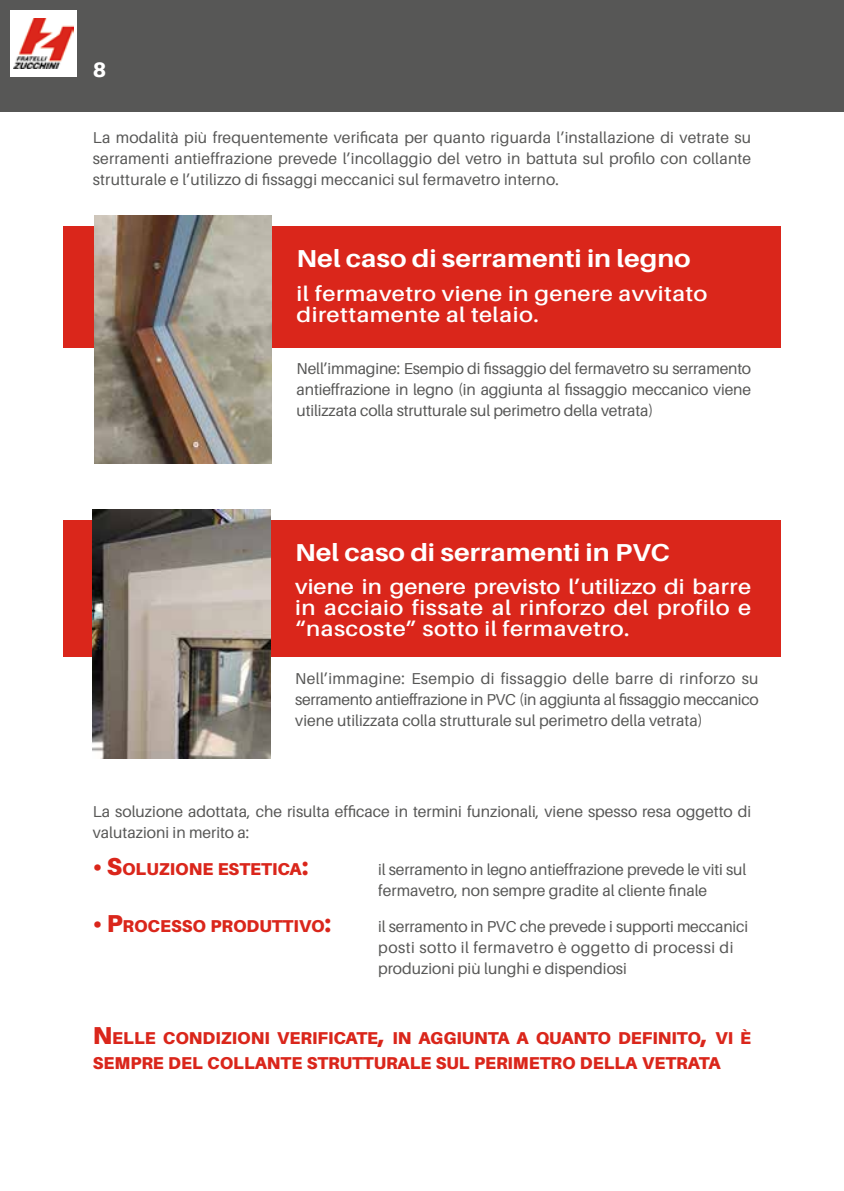
<style>
.page{position:relative;width:844px;height:1191px;background:#fff}
.page>*{position:absolute;margin:0;border:0;box-sizing:border-box;transform-origin:0 0}
.t1{font:700 24.5px "Aileron";color:#fff;scale:1.11 1}
.t2{font:600 21px/21px "Aileron";letter-spacing:.02em;color:#fff;text-align:justify;scale:1.11 1}
.t3{font:800 21px "Aileron";color:#fff}
.t4{font:900 17.15px "Aileron";color:#da261b}
.t5{font:15.75px/21px "Aileron";color:#575756;text-align:justify}
.s1{font-size:24.5px}
</style>
<div class="page">
<div style="left:0;top:0;width:843px;height:112px;background:#575756"></div>
<div style="left:10px;top:10px;width:67px;height:67px;background:#fff"></div>
<img style="left:14px;top:18px;width:59px;height:50px">
<div style="left:63px;top:520px;width:717px;height:136px;background:#da261b"></div>
<div style="left:63px;top:226px;width:717px;height:121px;background:#da261b"></div>
<img style="left:94px;top:215px;width:178px;height:249px">
<img style="left:93px;top:510px;width:177px;height:248px">
<h2 class="t3" style="left:93px;top:57px;width:15px">8</h2>
<p class="t5" style="left:93px;top:127px;width:659px">La modalità più frequentemente verificata per quanto riguarda l’installazione di vetrate su serramenti antieffrazione prevede l’incollaggio del vetro in battuta sul profilo con collante strutturale e l’utilizzo di fissaggi meccanici sul fermavetro interno.</p>
<h1 class="t1" style="left:296px;top:245px;width:356px">Nel caso di serramenti in legno</h1>
<h2 class="t2" style="left:296px;top:283px;width:371px">il fermavetro viene in genere avvitato direttamente al telaio.</h2>
<p class="t5" style="left:296px;top:358px;width:456px">Nell’immagine: Esempio di fissaggio del fermavetro su serramento antieffrazione in legno (in aggiunta al fissaggio meccanico viene utilizzata colla strutturale sul perimetro della vetrata)</p>
<h1 class="t1" style="left:295px;top:539px;width:339px">Nel caso di serramenti in PVC</h1>
<h2 class="t2" style="left:295px;top:577px;width:412px">viene in genere previsto l’utilizzo di barre in acciaio fissate al rinforzo del profilo e “nascoste” sotto il fermavetro.</h2>
<p class="t5" style="left:295px;top:668px;width:465px">Nell’immagine: Esempio di fissaggio delle barre di rinforzo su serramento antieffrazione in PVC (in aggiunta al fissaggio meccanico viene utilizzata colla strutturale sul perimetro della vetrata)</p>
<p class="t5" style="left:93px;top:801px;width:659px">La soluzione adottata, che risulta efficace in termini funzionali, viene spesso resa oggetto di valutazioni in merito a:</p>
<p class="t4" style="left:93px;top:858px;width:66px"><span class="s1">• S</span>OLUZIONE</p>
<p class="t4" style="left:218px;top:858px;width:32px">ESTETI</p>
<p class="t4" style="left:277px;top:858px;width:33px">CA<span class="s1">:</span></p>
<p class="t5" style="left:378px;top:858px;width:369px">il serramento in legno antieffrazione prevede le viti sul fermavetro, non sempre gradite al cliente finale</p>
<p class="t4" style="left:93px;top:916px;width:141px"><span class="s1">• P</span>ROCESSO PRODUTTI</p>
<p class="t4" style="left:299px;top:916px;width:34px">VO<span class="s1">:</span></p>
<p class="t5" style="left:378px;top:916px;width:371px;text-align:left">il serramento in PVC che prevede i supporti meccanici posti sotto il fermavetro è oggetto di processi di produzioni più lunghi e dispendiosi</p>
<p class="t4" style="left:93px;top:1028px;width:94px"><span class="s1">N</span>ELLE CONDIZIONI</p>
<p class="t4" style="left:277px;top:1028px;width:191px">VERI FICATE<span class="s1">,</span> IN AGGIUNT</p>
<p class="t4" style="left:497px;top:1028px;width:89px">A A QUANTO</p>
<p class="t4" style="left:618px;top:1028px;width:45px">DEFINITO</p>
<p class="t4" style="left:700px;top:1028px;width:52px"><span class="s1">,</span> VI È</p>
<p class="t4" style="left:93px;top:1053px;width:187px">SEMPRE DEL COLLANTE</p>
<p class="t4" style="left:306px;top:1053px;width:24px">STRUTTUR</p>
<p class="t4" style="left:397px;top:1053px;width:144px">ALE SUL PERIMETRO</p>
<p class="t4" style="left:579px;top:1053px;width:87px">DELLA VETR</p>
<p class="t4" style="left:687px;top:1053px;width:34px">ATA</p>
</div>
